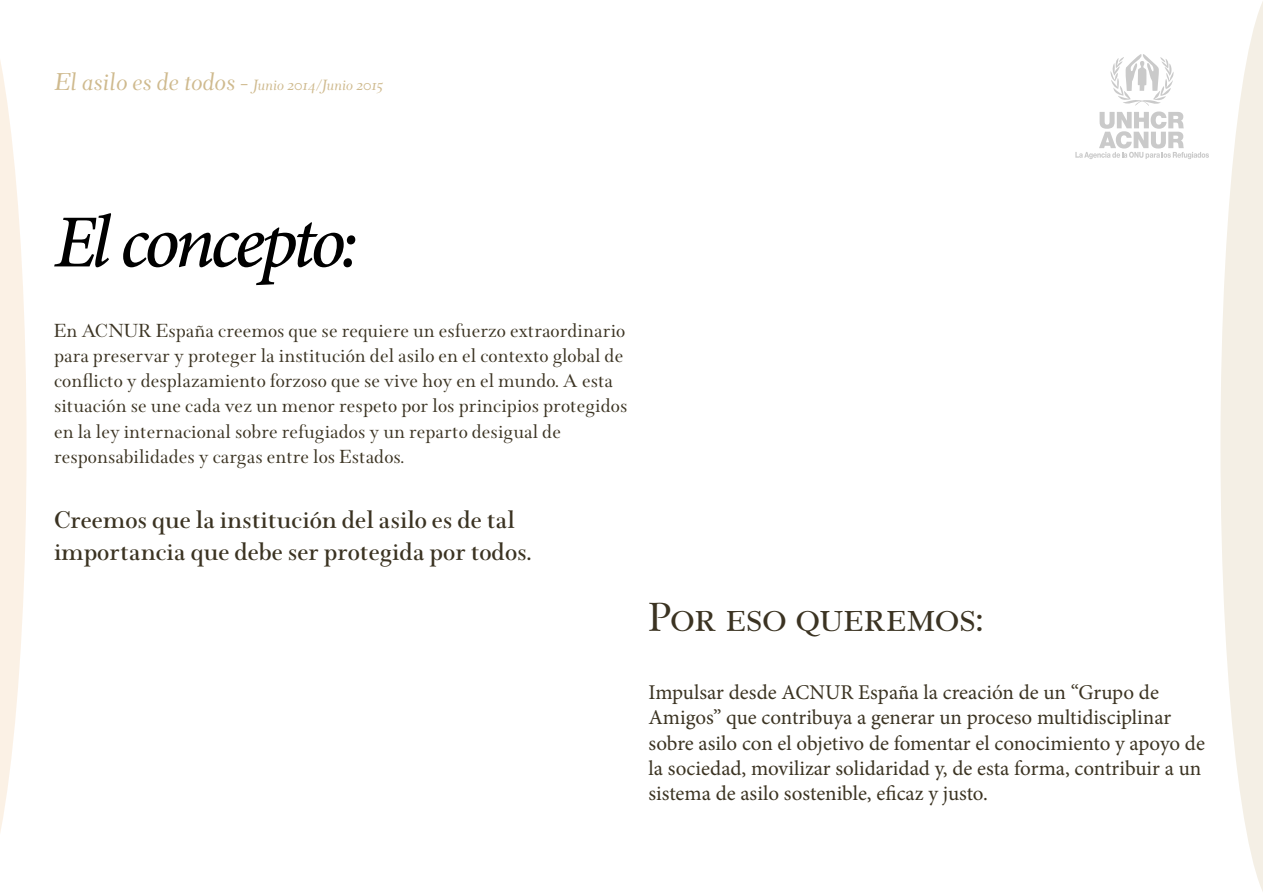
<style>
.page{position:relative;width:1263px;height:893px;background:#fff}
.page>*{position:absolute;margin:0;border:0;box-sizing:border-box;transform-origin:0 0}
.t1{font:italic 500 75px "Minion Pro";letter-spacing:-.065em;color:#000}
.t2{font:45px "Wessex Roman Small Caps";color:#3b3322}
.t3{font:600 27px/32.4px "Wessex";color:#3b3322}
.t4{font:21px/25.2px "Wessex";color:#3b3322}
.t5{font:21px/25.2px "Minion Pro";color:#3b3322}
.t6{font:italic 16.5px "Wessex";color:#cfba8e}
.s1{font-size:27px}
</style>
<div class="page">
<svg style="left:1075px;top:54px;width:134px;height:105px"></svg>
<svg style="left:0;top:60px;width:27px;height:773px"></svg>
<svg style="left:1220px;top:1px;width:43px;height:891px"></svg>
<p class="t6" style="left:54px;top:77px;width:330px"><span class="s1">El asilo es de todos -</span> Junio 2014/Junio 2015</p>
<h1 class="t1" style="left:54px;top:191px;width:306px">El concepto:</h1>
<p class="t4" style="left:54px;top:318px;width:575px">En ACNUR España creemos que se requiere un esfuerzo extraordinario para preservar y proteger la institución del asilo en el contexto global de conflicto y desplazamiento forzoso que se vive hoy en el mundo. A esta situación se une cada vez un menor respeto por los principios protegidos en la ley internacional sobre refugiados y un reparto desigual de responsabilidades y cargas entre los Estados.</p>
<p class="t3" style="left:54px;top:503px;width:479px">Creemos que la institución del asilo es de tal importancia que debe ser protegida por todos.</p>
<h2 class="t2" style="left:648px;top:593px;width:337px">Por eso queremos:</h2>
<p class="t5" style="left:648px;top:680px;width:558px">Impulsar desde ACNUR España la creación de un “Grupo de Amigos” que contribuya a generar un proceso multidisciplinar sobre asilo con el objetivo de fomentar el conocimiento y apoyo de la sociedad, movilizar solidaridad y, de esta forma, contribuir a un sistema de asilo sostenible, eficaz y justo.</p>
</div>
